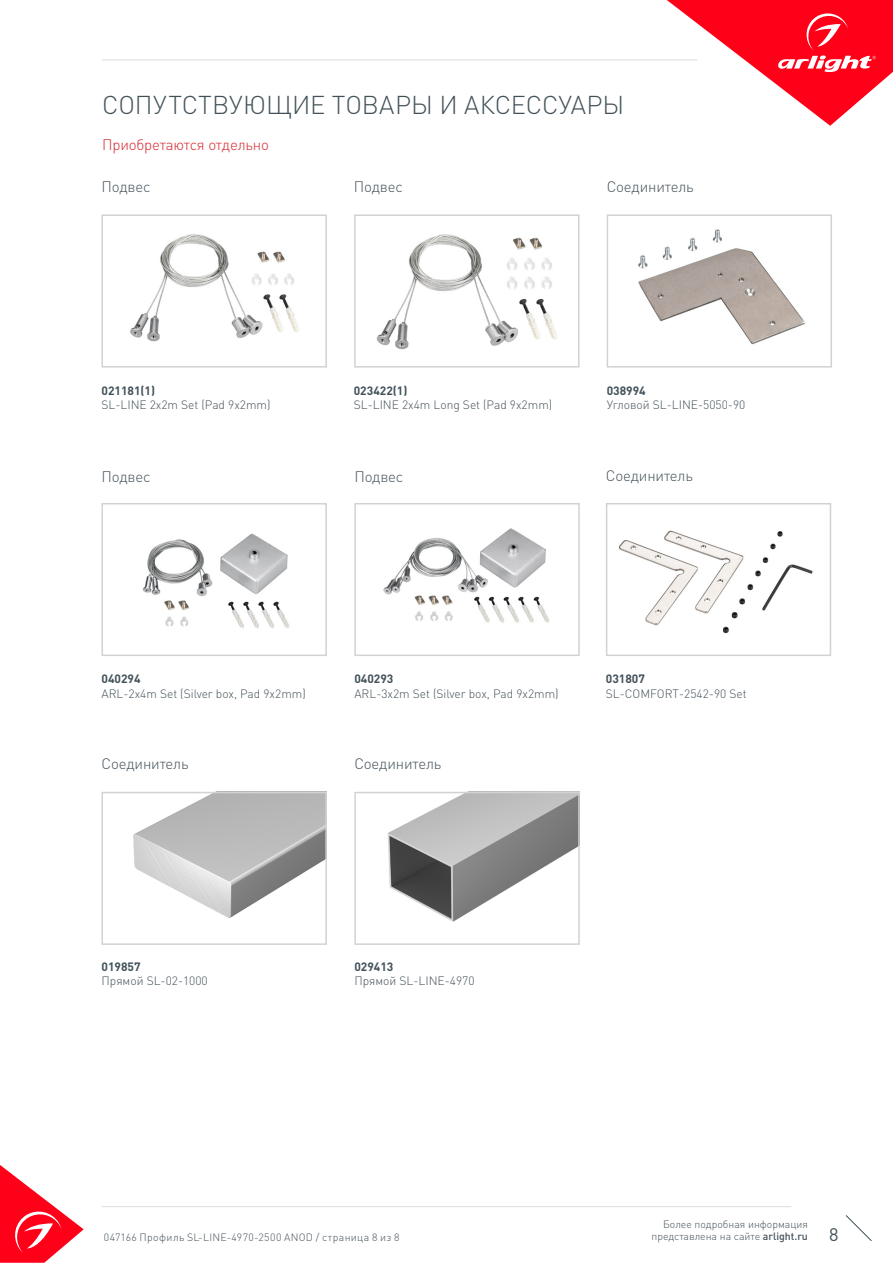
<style>
.page{position:relative;width:893px;height:1263px;background:#fff}
.page>*{position:absolute;margin:0;border:0;box-sizing:border-box;transform-origin:0 0}
.t1{font:300 25.5px "DIN Pro";color:#425159}
.t2{font:18px "DIN Pro";color:#425159}
.t3{font:300 15px "DIN Pro";letter-spacing:-.01em;color:#425159}
.t4{font:300 15px "DIN Pro";letter-spacing:-.01em;color:#d5262a}
.t5{font:300 12px "DIN Pro";color:#425159}
.t6{font:700 12px "DIN Pro";color:#425159}
.t7{font:300 10.5px "DIN Pro";color:#425159}
.t8{font:300 10.5px "DIN Pro";letter-spacing:.03em;color:#425159}
.s1{font-weight:500}
</style>
<div class="page">
<svg style="left:0;top:1165px;width:84px;height:98px"></svg>
<svg style="left:845px;top:1215px;width:27px;height:26px"></svg>
<svg style="left:667px;top:0;width:226px;height:126px"></svg>
<hr style="left:102px;top:60px;width:595px;height:1px;background:#dcdddf">
<img style="left:133px;top:795px;width:191px;height:123px">
<div style="left:101px;top:792px;width:226px;height:153px;border:2px solid #d1d2d4"></div>
<img style="left:638px;top:229px;width:167px;height:116px">
<div style="left:607px;top:214px;width:225px;height:154px;border:2px solid #d1d2d4"></div>
<img style="left:387px;top:795px;width:190px;height:127px">
<div style="left:354px;top:792px;width:226px;height:153px;border:2px solid #d1d2d4"></div>
<hr style="left:102px;top:1206px;width:689px;height:1px;background:#dcdddf">
<img style="left:142px;top:533px;width:147px;height:96px">
<div style="left:101px;top:503px;width:226px;height:153px;border:2px solid #d1d2d4"></div>
<img style="left:376px;top:234px;width:181px;height:116px">
<div style="left:354px;top:214px;width:225px;height:154px;border:2px solid #d1d2d4"></div>
<img style="left:130px;top:234px;width:169px;height:108px">
<div style="left:101px;top:214px;width:226px;height:154px;border:2px solid #d1d2d4"></div>
<img style="left:383px;top:528px;width:167px;height:95px">
<div style="left:354px;top:503px;width:226px;height:153px;border:2px solid #d1d2d4"></div>
<img style="left:619px;top:530px;width:194px;height:104px">
<div style="left:606px;top:503px;width:225px;height:153px;border:2px solid #d1d2d4"></div>
<p class="t1" style="left:102px;top:87px;width:524px">СОПУТСТВУЮЩИЕ ТОВАРЫ И АКСЕССУАРЫ</p>
<p class="t4" style="left:102px;top:134px;width:168px">Приобретаются отдельно</p>
<p class="t3" style="left:101px;top:177px;width:51px">Подвес</p>
<p class="t3" style="left:354px;top:177px;width:51px">Подвес</p>
<p class="t3" style="left:607px;top:177px;width:89px">Соединитель</p>
<p class="t6" style="left:101px;top:382px;width:55px">021181(1)</p>
<p class="t5" style="left:101px;top:397px;width:171px">SL-LINE 2x2m Set (Pad 9x2mm)</p>
<p class="t6" style="left:354px;top:382px;width:55px">023422(1)</p>
<p class="t5" style="left:354px;top:397px;width:200px">SL-LINE 2x4m Long Set (Pad 9x2mm)</p>
<p class="t6" style="left:607px;top:382px;width:41px">038994</p>
<p class="t5" style="left:607px;top:397px;width:140px">Угловой SL-LINE-5050-90</p>
<p class="t3" style="left:101px;top:466px;width:51px">Подвес</p>
<p class="t3" style="left:354px;top:466px;width:51px">Подвес</p>
<p class="t3" style="left:606px;top:465px;width:89px">Соединитель</p>
<p class="t6" style="left:101px;top:671px;width:41px">040294</p>
<p class="t5" style="left:101px;top:685px;width:206px">ARL-2x4m Set (Silver box, Pad 9x2mm)</p>
<p class="t3" style="left:101px;top:753px;width:89px">Соединитель</p>
<p class="t6" style="left:354px;top:671px;width:41px">040293</p>
<p class="t5" style="left:354px;top:685px;width:206px">ARL-3x2m Set (Silver box, Pad 9x2mm)</p>
<p class="t3" style="left:354px;top:753px;width:89px">Соединитель</p>
<p class="t6" style="left:606px;top:671px;width:41px">031807</p>
<p class="t5" style="left:606px;top:685px;width:142px">SL-COMFORT-2542-90 Set</p>
<p class="t6" style="left:101px;top:958px;width:41px">019857</p>
<p class="t5" style="left:101px;top:973px;width:108px">Прямой SL-02-1000</p>
<p class="t6" style="left:354px;top:958px;width:41px">029413</p>
<p class="t5" style="left:354px;top:973px;width:122px">Прямой SL-LINE-4970</p>
<p class="t7" style="left:663px;top:1216px;width:146px">Более подробная информация</p>
<p class="t7" style="left:651px;top:1229px;width:158px">представлена на сайте <span class="s1">arlight.ru</span></p>
<p class="t8" style="left:104px;top:1230px;width:297px">047166 Профиль SL-LINE-4970-2500 ANOD / страница 8 из 8</p>
<h2 class="t2" style="left:829px;top:1222px;width:11px">8</h2>
</div>
